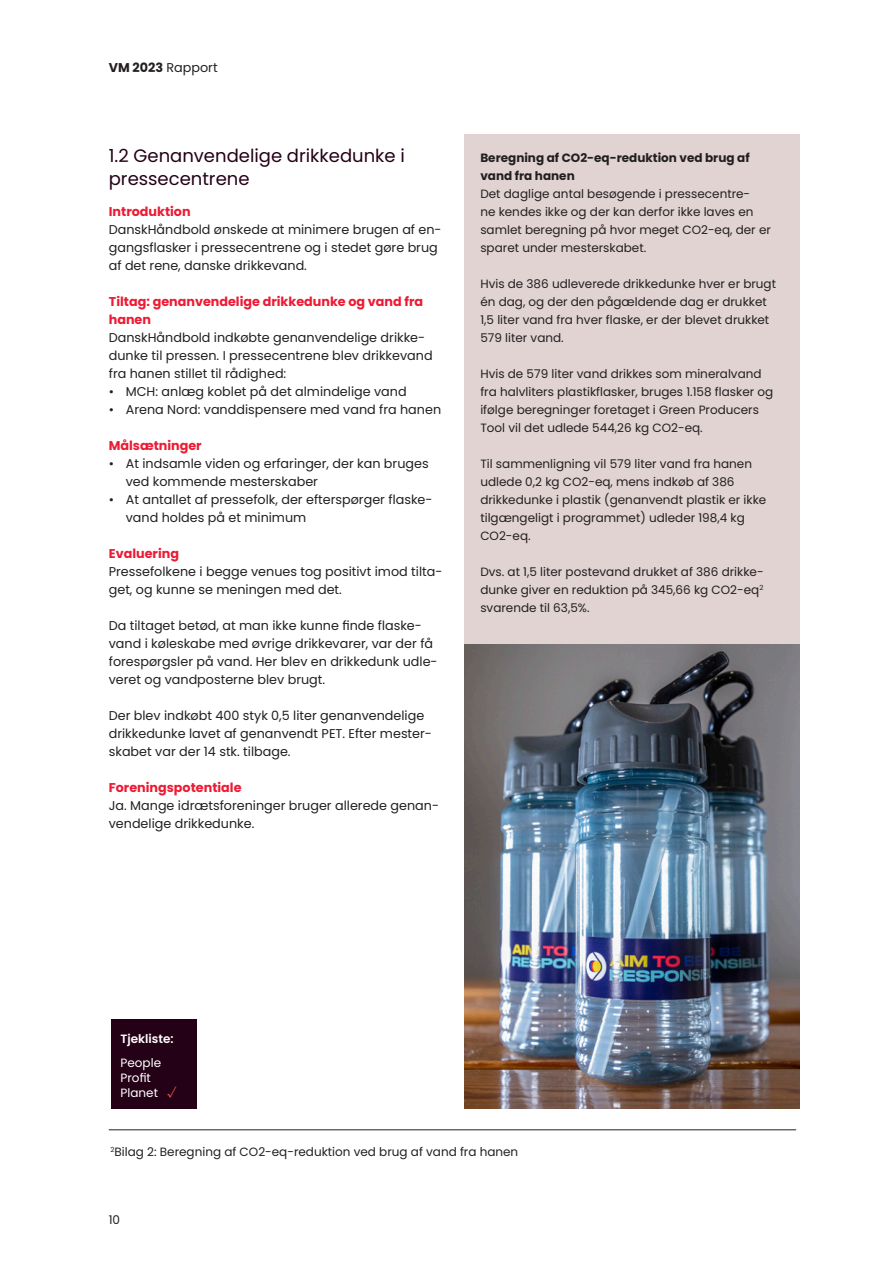
<style>
.page{position:relative;width:893px;height:1263px;background:#fff}
.page>*{position:absolute;margin:0;border:0;box-sizing:border-box;transform-origin:0 0}
.Punkt{font:18px/22.5px "Poppins";color:#240116}
.brød{font:12.75px/18px "Poppins";color:#231f20}
.brød-2{font:700 12.75px/18px "Poppins";color:#ed1a33}
.Faktaboks{font:12px/18px "Poppins";color:#231f20}
.brød-3{font:12px "Poppins";color:#231f20}
.Faktaboks-2{font:700 12px/18px "Poppins";color:#231f20}
.brød-4{font:12px "Poppins";color:#fff}
.brød-5{font:600 12px "Poppins";color:#fff}
.s1{font-weight:700}
.s2{color:#f05a50}
</style>
<div class="page">
<hr style="left:109px;top:1129px;width:687px;height:1px;background:#231f20">
<div style="left:464px;top:135px;width:335px;height:531px;background:#e0d3d2"></div>
<div style="left:111px;top:1019px;width:86px;height:90px;background:#240116"></div>
<img style="left:464px;top:644px;width:335px;height:465px">
<p class="brød" style="left:109px;top:59px;width:110px"><span class="s1">VM 2023</span> Rapport</p>
<p class="Punkt" style="left:109px;top:145px;width:298px">1.2 Genanvendelige drikkedunke i pressecentrene</p>
<p class="brød-2" style="left:109px;top:203px;width:83px">Introduktion</p>
<p class="brød" style="left:109px;top:221px;width:334px">DanskHåndbold ønskede at minimere brugen af en&shy;gangsflasker i pressecentrene og i stedet gøre brug af det rene, danske drikkevand.</p>
<p class="brød-2" style="left:109px;top:293px;width:316px">Tiltag: genanvendelige drikkedunke og vand fra hanen</p>
<p class="brød" style="left:109px;top:329px;width:325px">DanskHåndbold indkøbte genanvendelige drikke&shy;dunke til pressen. I pressecentrene blev drikkevand fra hanen stillet til rådighed:</p>
<p class="brød" style="left:109px;top:383px;width:299px">• MCH: anlæg koblet på det almindelige vand</p>
<p class="brød" style="left:109px;top:401px;width:334px">• Arena Nord: vanddispensere med vand fra hanen</p>
<p class="brød-2" style="left:109px;top:437px;width:94px">Målsætninger</p>
<p class="brød" style="left:126px;top:455px;width:304px;text-indent:-17px">• At indsamle viden og erfaringer, der kan bruges ved kommende mesterskaber</p>
<p class="brød" style="left:126px;top:491px;width:308px;text-indent:-17px">• At antallet af pressefolk, der efterspørger flaske&shy;vand holdes på et minimum</p>
<p class="brød-2" style="left:109px;top:545px;width:72px">Evaluering</p>
<p class="brød" style="left:109px;top:563px;width:335px">Pressefolkene i begge venues tog positivt imod tilta&shy;get, og kunne se meningen med det.</p>
<p class="brød" style="left:109px;top:617px;width:330px">Da tiltaget betød, at man ikke kunne finde flaske&shy;vand i køleskabe med øvrige drikkevarer, var der få forespørgsler på vand. Her blev en drikkedunk udle&shy;veret og vandposterne blev brugt.</p>
<p class="brød" style="left:109px;top:707px;width:325px">Der blev indkøbt 400 styk 0,5 liter genanvendelige drikkedunke lavet af genanvendt PET. Efter mester&shy;skabet var der 14 stk. tilbage.</p>
<p class="brød-2" style="left:109px;top:779px;width:134px">Foreningspotentiale</p>
<p class="brød" style="left:109px;top:797px;width:332px">Ja. Mange idrætsforeninger bruger allerede genan&shy;vendelige drikkedunke.</p>
<p class="Faktaboks-2" style="left:480px;top:149px;width:271px">Beregning af CO2-eq-reduktion ved brug af vand fra hanen</p>
<p class="Faktaboks" style="left:480px;top:185px;width:292px">Det daglige antal besøgende i pressecentre-<br>ne kendes ikke og der kan derfor ikke laves en samlet beregning på hvor meget CO2-eq, der er sparet under mesterskabet.</p>
<p class="Faktaboks" style="left:480px;top:275px;width:297px">Hvis de 386 udleverede drikkedunke hver er brugt én dag, og der den pågældende dag er drukket 1,5 liter vand fra hver flaske, er der blevet drukket 579 liter vand.</p>
<p class="Faktaboks" style="left:480px;top:365px;width:294px">Hvis de 579 liter vand drikkes som mineralvand fra halvliters plastikflasker, bruges 1.158 flasker og ifølge beregninger foretaget i Green Producers Tool vil det udlede 544,26 kg CO2-eq.</p>
<p class="Faktaboks" style="left:480px;top:455px;width:287px">Til sammenligning vil 579 liter vand fra hanen udlede 0,2 kg CO2-eq, mens indkøb af 386 drikkedunke i plastik (genanvendt plastik er ikke tilgængeligt i programmet) udleder 198,4 kg CO2-eq.</p>
<p class="Faktaboks" style="left:480px;top:563px;width:285px;text-align:justify">Dvs. at 1,5 liter postevand drukket af 386 drikke&shy;dunke giver en reduktion på 345,66 kg CO2-eq<sup>2 </sup>svarende til 63,5%.</p>
<p class="brød-5" style="left:121px;top:1032px;width:55px">Tjekliste:</p>
<p class="brød-4" style="left:121px;top:1055px;width:42px">People</p>
<p class="brød-4" style="left:121px;top:1070px;width:32px">Profit</p>
<p class="brød-4" style="left:121px;top:1085px;width:57px">Planet <span class="s2">√</span></p>
<p class="brød-3" style="left:111px;top:1145px;width:409px"><sup>2</sup>Bilag 2: Beregning af CO2-eq-reduktion ved brug af vand fra hanen</p>
<p class="Faktaboks" style="left:109px;top:1211px;width:13px">10</p>
</div>
